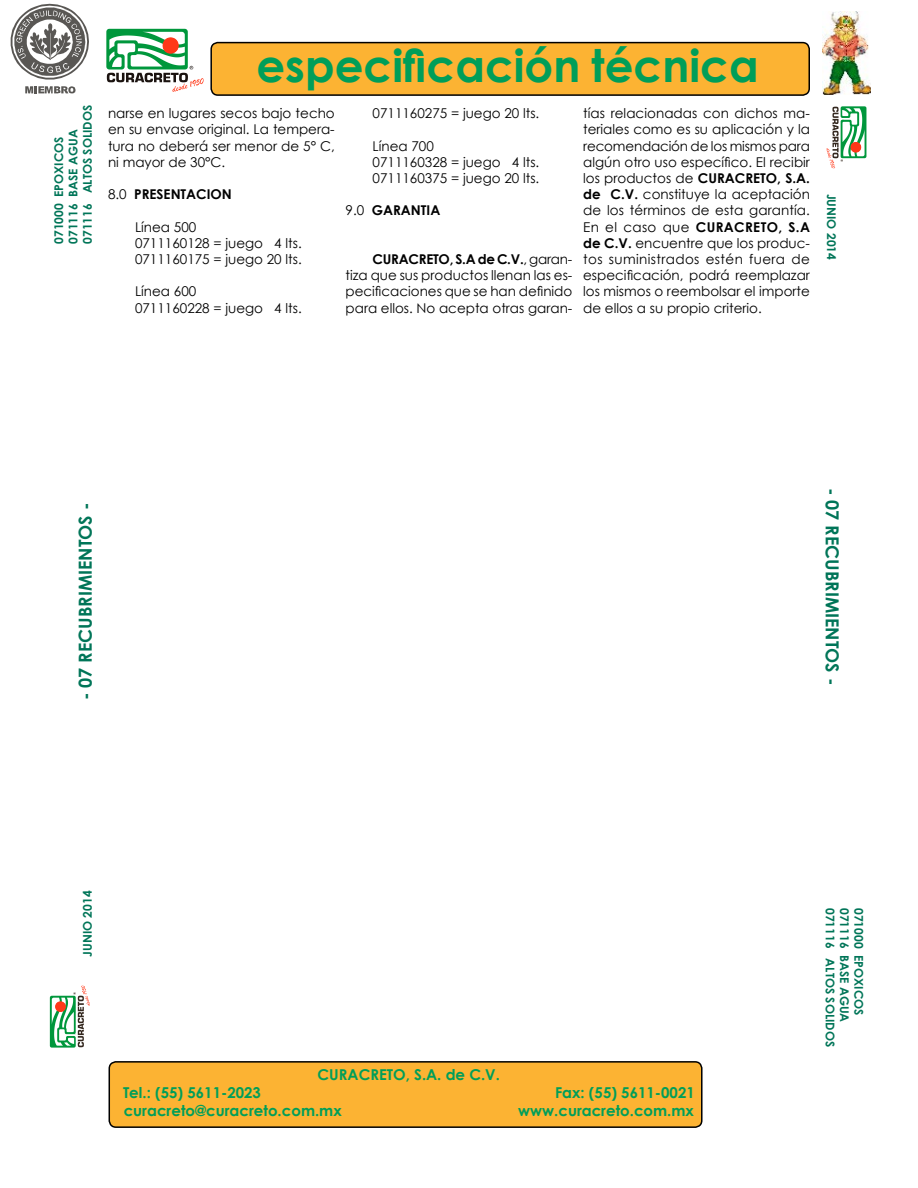
<style>
.page{position:relative;width:918px;height:1188px;background:#fff}
.page>*{position:absolute;margin:0;border:0;box-sizing:border-box;transform-origin:0 0}
.t1{font:700 45px "Century Gothic";color:#009e59}
.t2{font:700 18px "Century Gothic";color:#007558}
.t3{font:700 15px "Century Gothic";color:#009e59}
.t4{font:13.5px/16.2px "Century Gothic";color:#000;text-align:justify}
.t5{font:700 13.5px "Century Gothic";color:#000}
.t6{font:700 12px/14.4px "Century Gothic";color:#007558}
.s1{font-weight:400}
.s2{font-weight:700}
</style>
<div class="page">
<svg style="left:826px;top:106px;width:40px;height:62px"></svg>
<svg style="left:50px;top:986px;width:40px;height:62px"></svg>
<svg style="left:106px;top:29px;width:98px;height:63px"></svg>
<div style="left:211px;top:43px;width:598px;height:52px;background:#fcb333;border-radius:7px"></div>
<div style="left:210px;top:42px;width:600px;height:54px;border:2px solid #000;border-radius:7px"></div>
<div style="left:109px;top:1062px;width:593px;height:65px;background:#fcb333;border-radius:7px"></div>
<div style="left:109px;top:1061px;width:594px;height:67px;border:2px solid #000;border-radius:7px"></div>
<img style="left:823px;top:11px;width:48px;height:84px">
<svg style="left:25px;top:86px;width:51px;height:7px"></svg>
<svg style="left:11px;top:4px;width:78px;height:76px"></svg>
<p class="t6" style="left:51px;top:244px;width:140px;rotate:-90deg">071000 EPOXICOS<br>071116 BASE AGUA<br>071116 ALTOS SOLIDOS</p>
<h1 class="t1" style="left:256px;top:32px;width:504px">especificación técnica</h1>
<p class="t4" style="left:108px;top:105px;width:228px">narse en lugares secos bajo techo en su envase original. La tempera&shy;tura no deberá ser menor de 5° C, ni mayor de 30°C.</p>
<p class="t5" style="left:108px;top:184px;width:125px"><span class="s1">8.0</span> PRESENTACION</p>
<p class="t4" style="left:135px;top:218px;width:168px;text-align:left">Línea 500<br>0711160128 = juego 4 lts.<br>0711160175 = juego 20 lts.</p>
<p class="t4" style="left:135px;top:283px;width:168px">Línea 600<br>0711160228 = juego 4 lts.</p>
<p class="t4" style="left:373px;top:105px;width:168px">0711160275 = juego 20 lts.</p>
<p class="t4" style="left:373px;top:137px;width:168px;text-align:left">Línea 700<br>0711160328 = juego 4 lts.<br>0711160375 = juego 20 lts.</p>
<p class="t5" style="left:346px;top:200px;width:96px"><span class="s1">9.0</span> GARANTIA</p>
<p class="t4" style="left:346px;top:251px;width:228px;text-indent:27px"><span class="s2">CURACRETO, S.A de C.V.</span>, garan&shy;tiza que sus productos llenan las es&shy;pecificaciones que se han definido para ellos. No acepta otras garan-</p>
<p class="t4" style="left:583px;top:105px;width:228px">tías relacionadas con dichos ma&shy;teriales como es su aplicación y la recomendación de los mismos para algún otro uso específico. El recibir los productos de <span class="s2">CURACRETO, S.A. de C.V.</span> constituye la aceptación de los términos de esta garantía.<br>En el caso que <span class="s2">CURACRETO, S.A de C.V.</span> encuentre que los produc&shy;tos suministrados estén fuera de especificación, podrá reemplazar los mismos o reembolsar el importe de ellos a su propio criterio.</p>
<p class="t6" style="left:839px;top:194px;width:67px;rotate:90deg">JUNIO 2014</p>
<h2 class="t2" style="left:72px;top:700px;width:199px;rotate:-90deg">- 07 RECUBRIMIENTOS -</h2>
<h2 class="t2" style="left:846px;top:488px;width:199px;rotate:90deg">- 07 RECUBRIMIENTOS -</h2>
<p class="t6" style="left:80px;top:957px;width:67px;rotate:-90deg">JUNIO 2014</p>
<p class="t3" style="left:318px;top:1063px;width:184px">CURACRETO, S.A. de C.V.</p>
<p class="t3" style="left:123px;top:1081px;width:139px">Tel.: (55) 5611-2023</p>
<p class="t3" style="left:555px;top:1081px;width:141px">Fax: (55) 5611-0021</p>
<p class="t3" style="left:124px;top:1099px;width:220px">curacreto@curacreto.com.mx</p>
<p class="t3" style="left:518px;top:1099px;width:177px">www.curacreto.com.mx</p>
<p class="t6" style="left:838px;top:908px;width:140px;rotate:90deg">071116 ALTOS SOLIDOS</p>
<p class="t6" style="left:852px;top:908px;width:116px;rotate:90deg">071116 BASE AGUA</p>
<p class="t6" style="left:867px;top:908px;width:109px;rotate:90deg">071000 EPOXICOS</p>
</div>
